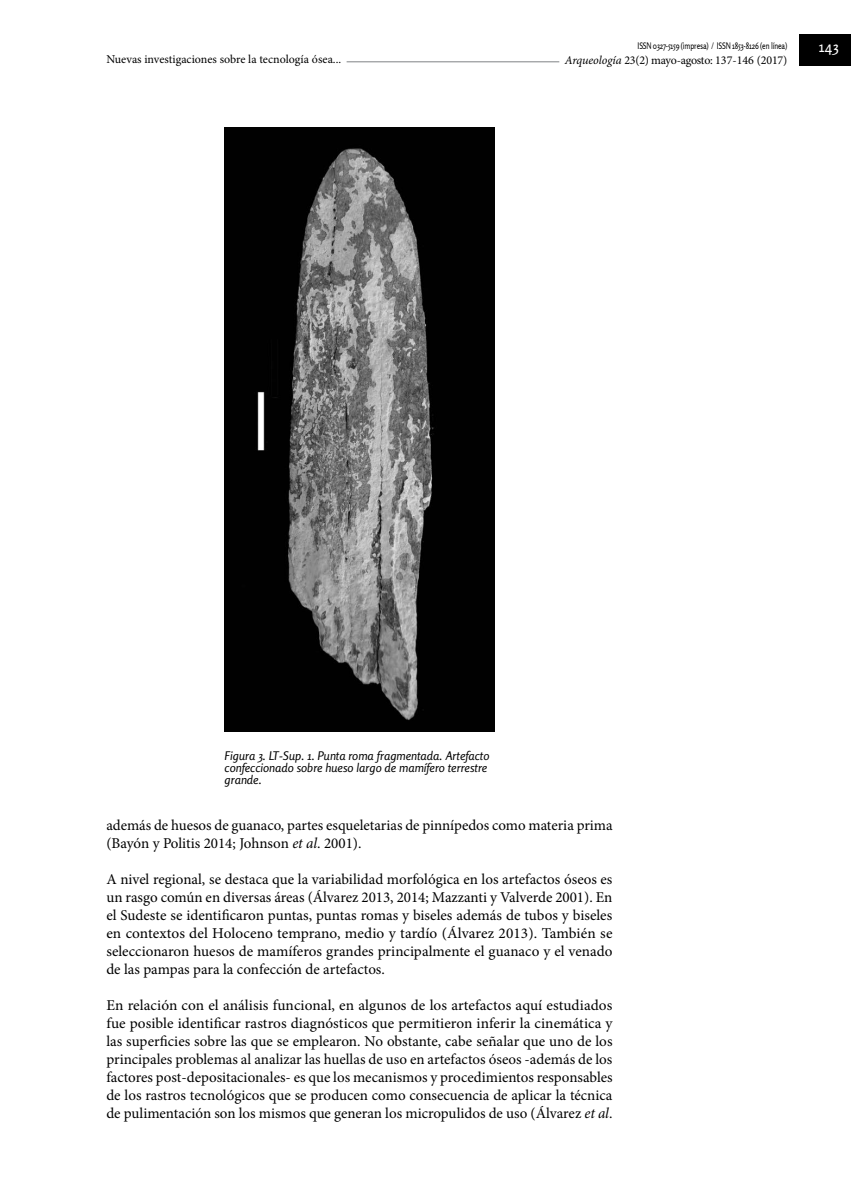
<style>
.page{position:relative;width:851px;height:1191px;background:#fff}
.page>*{position:absolute;margin:0;border:0;box-sizing:border-box;transform-origin:0 0}
.t1{font:15px/18px "Minion Pro";color:#000;text-align:justify}
.t2{font:15px "Rosario";color:#fff}
.t3{font:italic 12px/12px "Rosario";color:#000}
.t4{font:12px "Minion Pro";color:#000}
.t5{font:12px "Minion Pro";letter-spacing:-.02em;color:#000}
.t6{font:9px "Rosario";letter-spacing:-.02em;color:#000;scale:.8 1}
.s1{font-style:italic}
</style>
<div class="page">
<hr style="left:112px;top:61px;width:616px;height:1px;background:#808285">
<div style="left:559px;top:53px;width:228px;height:15px;background:#fff"></div>
<div style="left:799px;top:35px;width:51px;height:31px;background:#000"></div>
<div style="left:106px;top:52px;width:240px;height:15px;background:#fff"></div>
<img style="left:224px;top:128px;width:270px;height:603px">
<p class="t4" style="left:106px;top:51px;width:236px">Nuevas investigaciones sobre la tecnología ósea...</p>
<p class="t6" style="left:637px;top:41px;width:188px">ISSN 0327-5159 (impresa) / ISSN 1853-8126 (en línea)</p>
<p class="t5" style="left:564px;top:52px;width:224px"><span class="s1">Arqueología</span> 23(2) mayo-agosto: 137-146 (2017)</p>
<p class="t2" style="left:818px;top:38px;width:22px">143</p>
<p class="t3" style="left:224px;top:749px;width:266px">Figura 3. LT-Sup. 1. Punta roma fragmentada. Artefacto confeccionado sobre hueso largo de mamífero terrestre grande.</p>
<p class="t1" style="left:106px;top:816px;width:507px">además de huesos de guanaco, partes esqueletarias de pinnípedos como materia prima (Bayón y Politis 2014; Johnson <span class="s1">et al</span>. 2001).</p>
<p class="t1" style="left:106px;top:870px;width:507px">A nivel regional, se destaca que la variabilidad morfológica en los artefactos óseos es un rasgo común en diversas áreas (Álvarez 2013, 2014; Mazzanti y Valverde 2001). En el Sudeste se identificaron puntas, puntas romas y biseles además de tubos y biseles en contextos del Holoceno temprano, medio y tardío (Álvarez 2013). También se seleccionaron huesos de mamíferos grandes principalmente el guanaco y el venado de las pampas para la confección de artefactos.</p>
<p class="t1" style="left:106px;top:996px;width:507px">En relación con el análisis funcional, en algunos de los artefactos aquí estudiados fue posible identificar rastros diagnósticos que permitieron inferir la cinemática y las superficies sobre las que se emplearon. No obstante, cabe señalar que uno de los principales problemas al analizar las huellas de uso en artefactos óseos -además de los factores post-depositacionales- es que los mecanismos y procedimientos responsables de los rastros tecnológicos que se producen como consecuencia de aplicar la técnica de pulimentación son los mismos que generan los micropulidos de uso (Álvarez <span class="s1">et al</span>.</p>
</div>
